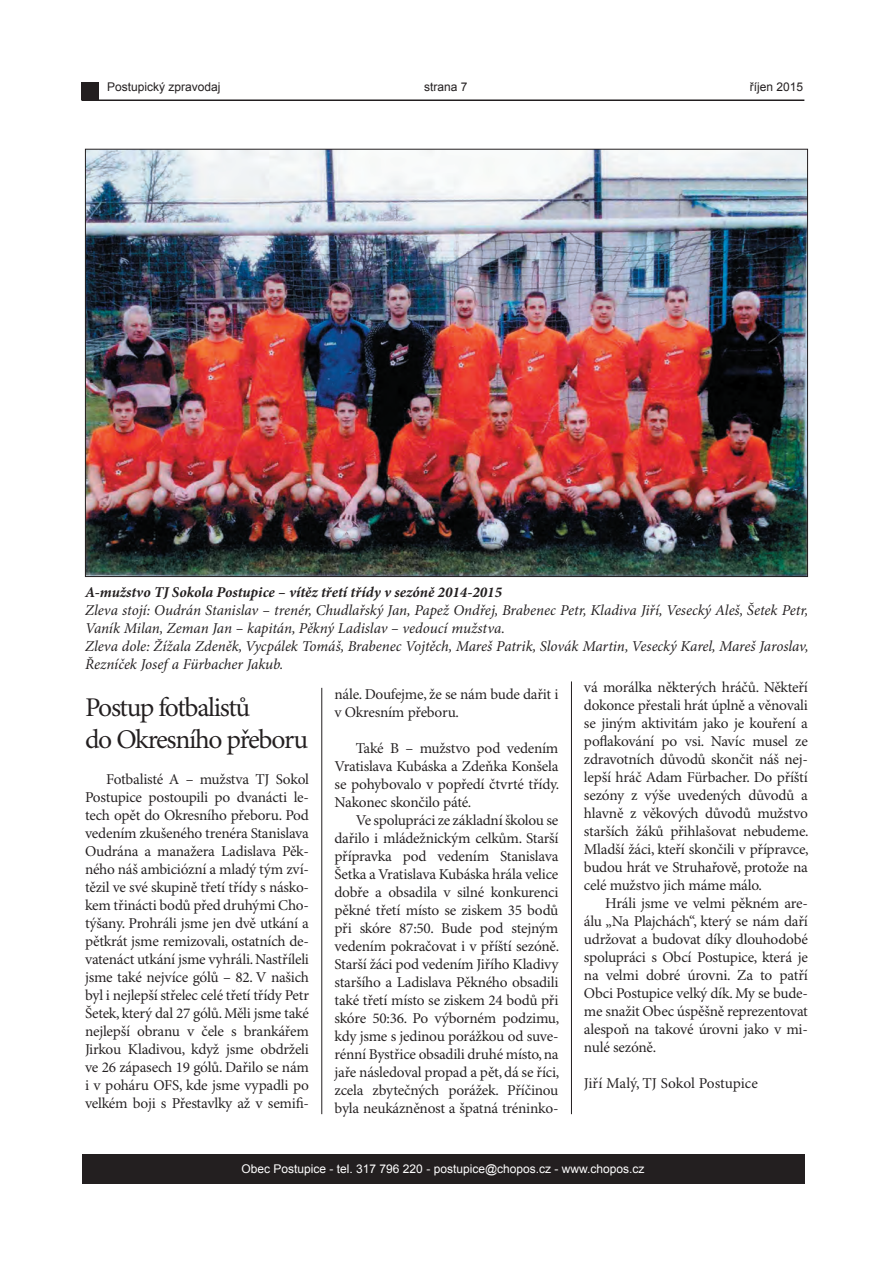
<style>
.page{position:relative;width:893px;height:1263px;background:#fff}
.page>*{position:absolute;margin:0;border:0;box-sizing:border-box;transform-origin:0 0}
.t1{font:27px "Minion Pro";letter-spacing:-.05em;color:#231f20}
.t2{font:15px/18px "Minion Pro";letter-spacing:-.02em;color:#231f20;text-align:justify}
.t3{font:italic 15px/18px "Minion Pro";letter-spacing:-.01em;color:#231f20}
.t4{font:italic 700 15px "Minion Pro";color:#231f20}
.t5{font:12px "Arial";color:#fff}
.t6{font:12px "Arial";color:#231f20}
</style>
<div class="page">
<div style="left:82px;top:1154px;width:722px;height:30px;background:#231f20"></div>
<div style="left:82px;top:82px;width:17px;height:18px;background:#231f20"></div>
<hr style="left:81px;top:99px;width:723px;height:2px;background:#231f20">
<hr style="left:321px;top:688px;width:1px;height:426px;background:#231f20">
<hr style="left:571px;top:681px;width:1px;height:433px;background:#231f20">
<img style="left:87px;top:151px;width:719px;height:424px">
<p class="t6" style="left:107px;top:79px;width:115px">Postupický zpravodaj</p>
<p class="t6" style="left:424px;top:79px;width:45px">strana 7</p>
<p class="t6" style="left:750px;top:79px;width:55px">říjen 2015</p>
<p class="t4" style="left:85px;top:583px;width:419px">A-mužstvo TJ Sokola Postupice – vítěz třetí třídy v sezóně 2014-2015</p>
<p class="t3" style="left:85px;top:602px;width:725px">Zleva stojí: Oudrán Stanislav – trenér, Chudlařský Jan, Papež Ondřej, Brabenec Petr, Kladiva Jiří, Vesecký Aleš, Šetek Petr,<br>Vaník Milan, Zeman Jan – kapitán, Pěkný Ladislav – vedoucí mužstva.</p>
<p class="t3" style="left:85px;top:638px;width:725px">Zleva dole: Žížala Zdeněk, Vycpálek Tomáš, Brabenec Vojtěch, Mareš Patrik, Slovák Martin, Vesecký Karel, Mareš Jaroslav,<br>Řezníček Josef a Fürbacher Jakub.</p>
<p class="t1" style="left:85px;top:691px;width:167px">Postup fotbalistů</p>
<p class="t1" style="left:85px;top:723px;width:225px">do Okresního přeboru</p>
<p class="t2" style="left:85px;top:771px;width:225px;text-indent:21px">Fotbalisté A – mužstva TJ Sokol Postupice postoupili po dvanácti le&shy;tech opět do Okresního přeboru. Pod vedením zkušeného trenéra Stanislava Oudrána a manažera Ladislava Pěk&shy;ného náš ambiciózní a mladý tým zví&shy;tězil ve své skupině třetí třídy s násko&shy;kem třinácti bodů před druhými Cho&shy;týšany. Prohráli jsme jen dvě utkání a pětkrát jsme remizovali, ostatních de&shy;vatenáct utkání jsme vyhráli. Nastříleli jsme také nejvíce gólů – 82. V našich byl i nejlepší střelec celé třetí třídy Petr Šetek, který dal 27 gólů. Měli jsme také nejlepší obranu v čele s brankářem Jirkou Kladivou, když jsme obdrželi ve 26 zápasech 19 gólů. Dařilo se nám i v poháru OFS, kde jsme vypadli po velkém boji s Přestavlky až v semifi-</p>
<p class="t2" style="left:334px;top:685px;width:225px">nále. Doufejme, že se nám bude dařit i v Okresním přeboru.</p>
<p class="t2" style="left:334px;top:739px;width:226px;text-indent:21px">Také B – mužstvo pod vedením Vratislava Kubáska a Zdeňka Konšela se pohybovalo v popředí čtvrté třídy.<br>Nakonec skončilo páté.</p>
<p class="t2" style="left:334px;top:811px;width:226px;text-indent:21px">Ve spolupráci ze základní školou se dařilo i mládežnickým celkům. Starší přípravka pod vedením Stanislava Šetka a Vratislava Kubáska hrála velice dobře a obsadila v silné konkurenci pěkné třetí místo se ziskem 35 bodů při skóre 87:50. Bude pod stejným vedením pokračovat i v příští sezóně.<br>Starší žáci pod vedením Jiřího Kladivy staršího a Ladislava Pěkného obsadili také třetí místo se ziskem 24 bodů při skóre 50:36. Po výborném podzimu, kdy jsme s jedinou porážkou od suve&shy;rénní Bystřice obsadili druhé místo, na jaře následoval propad a pět, dá se říci, zcela zbytečných porážek. Příčinou byla neukázněnost a špatná tréninko-</p>
<p class="t2" style="left:584px;top:679px;width:226px">vá morálka některých hráčů. Někteří dokonce přestali hrát úplně a věnovali se jiným aktivitám jako je kouření a poflakování po vsi. Navíc musel ze zdravotních důvodů skončit náš nej&shy;lepší hráč Adam Fürbacher. Do příští sezóny z výše uvedených důvodů a hlavně z věkových důvodů mužstvo starších žáků přihlašovat nebudeme.<br>Mladší žáci, kteří skončili v přípravce, budou hrát ve Struhařově, protože na celé mužstvo jich máme málo.</p>
<p class="t2" style="left:584px;top:895px;width:225px;text-indent:21px">Hráli jsme ve velmi pěkném are&shy;álu „Na Plajchách“, který se nám daří udržovat a budovat díky dlouhodobé spolupráci s Obcí Postupice, která je na velmi dobré úrovni. Za to patří Obci Postupice velký dík. My se bude&shy;me snažit Obec úspěšně reprezentovat alespoň na takové úrovni jako v mi&shy;nulé sezóně.</p>
<p class="t2" style="left:584px;top:1075px;width:176px">Jiří Malý, TJ Sokol Postupice</p>
<p class="t5" style="left:242px;top:1161px;width:405px">Obec Postupice - tel. 317 796 220 - postupice@chopos.cz - www.chopos.cz</p>
</div>
